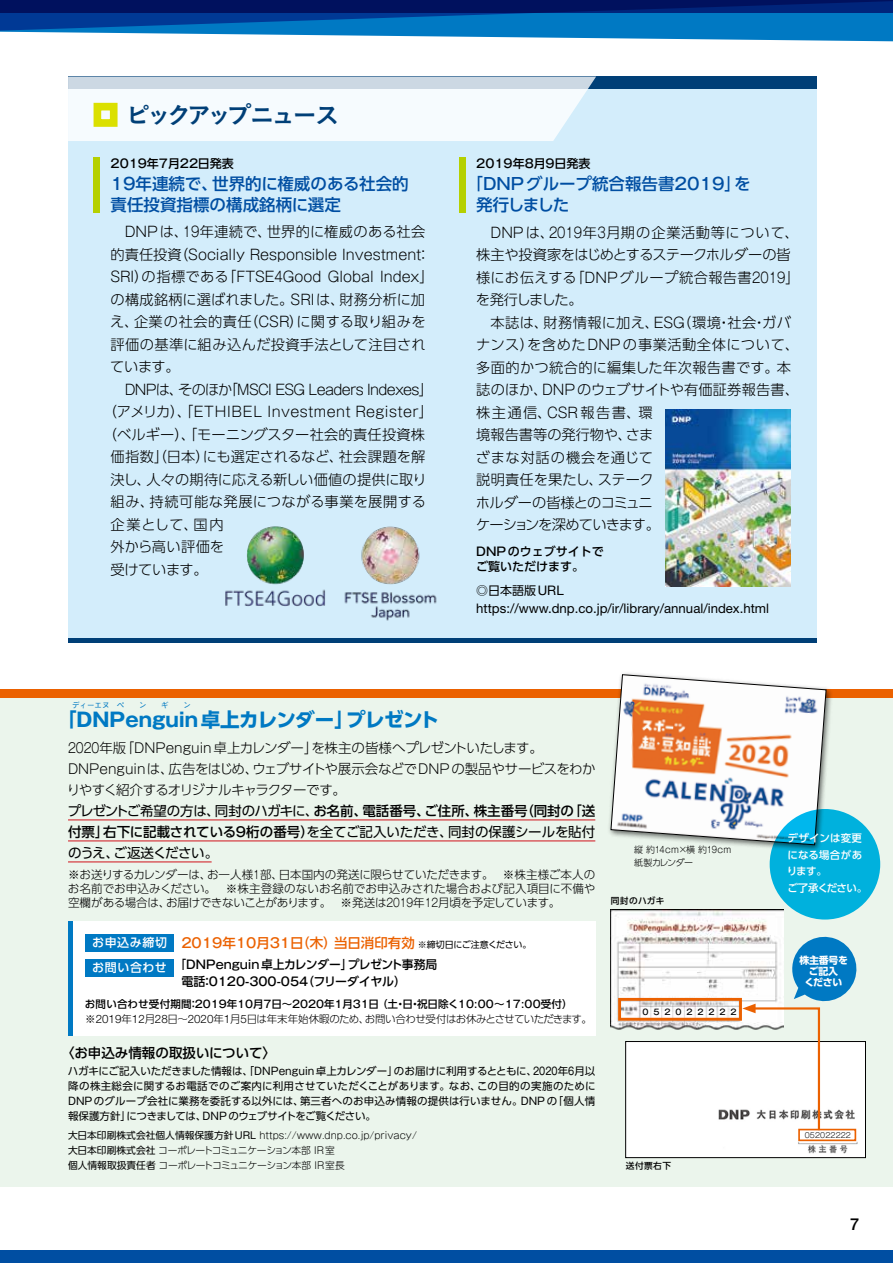
<style>
.page{position:relative;width:893px;height:1263px;background:#fff}
.page>*{position:absolute;margin:0;border:0;box-sizing:border-box;transform-origin:0 0}
.t1{font:24px "Koburina Go Std W6";letter-spacing:-.135em;color:#003f77}
.t2{font:700 19.5px "UD Shin Go Pro";letter-spacing:-.025em;color:#0079c3}
.t3{font:500 16.5px/21px "UD Shin Go Pro";color:#004ea2}
.t4{font:500 16.5px "Helvetica Neue LT Std";color:#000}
.t5{font:300 14.25px/22.5px "UD Shin Go Pro";letter-spacing:.01em;color:#000}
.t6{font:300 14.25px/22.5px "Gothic MB101 Pro";color:#000}
.t7{font:300 14.25px/22.5px "Gothic MB101 Pro";letter-spacing:.03em;color:#000;text-align:right}
.t8{font:300 13.5px/21px "UD Shin Go Pro";letter-spacing:-.035em;color:#000}
.t9{font:500 13.5px "UD Shin Go Pro";color:#000}
.t10{font:13.2px "Helvetica Neue LT Std";color:#000}
.t11{font:500 12px/16.5px "UD Shin Go Pro";letter-spacing:-.03em;color:#000}
.t12{font:500 12px "Gothic MB101 Pro";color:#000}
.t13{font:500 12px/15px "UD Shin Go Pro";color:#000}
.t14{font:500 12px/25px "UD Shin Go Pro";letter-spacing:.05em;color:#fff}
.t15{font:12px "UD Shin Go Pro";color:#000}
.t16{font:300 11.55px/14.2px "UD Shin Go Pro";letter-spacing:-.02em;color:#000;text-align:justify}
.t17{font:10.5px/15.1px "UD Shin Go Pro";letter-spacing:-.005em;color:#000;text-align:justify}
.t18{font:300 10.5px/15px "UD Shin Go Pro";letter-spacing:-.045em;color:#000}
.t19{font:500 10.5px/16.5px "UD Shin Go Pro";letter-spacing:.005em;color:#fff}
.t20{font:700 9.9px/11.1px "UD Shin Go Pro";letter-spacing:-.02em;color:#fff;text-align:center}
.t21{font:300 9.75px/15px "UD Shin Go Pro";letter-spacing:-.055em;color:#000}
.t22{font:300 9.75px "Gothic MB101 Pro";color:#000}
.t23{font:9px "UD Shin Go Pro";letter-spacing:-.03em;color:#000}
.t24{font:300 9px "Gothic MB101 Pro";letter-spacing:.025em;color:#000;scale:.85 1}
.t25{font:300 9px "UD Shin Go Pro";letter-spacing:-.055em;color:#000}
.t26{font:500 8.7px "UD Shin Go Pro";letter-spacing:.05em;color:#000}
.t27{font:500 8.1px "Gothic MB101 Pro";letter-spacing:.61em;color:#000}
.t28{font:500 7.5px "Gothic BBB Pro";color:#0079c3}
.t29{font:300 7.35px "Gothic MB101 Pro";letter-spacing:.02em;color:#000}
.s1{font-family:"UD Shin Go Pro"}
.s2{font-family:"Gothic MB101 Pro"}
.s3{font-family:"Helvetica Neue LT Std";font-size:13.2px}
.s4{font-weight:400}
.s5{font-weight:500}
.s6{font-family:"Gothic MB101 Pro";font-weight:500}
.s7{font-family:"Gothic MB101 Pro";font-weight:500;font-size:13.5px;color:#eb6100}
.s8{font-weight:500;font-size:13.5px;color:#eb6100}
.s9{font-family:"Helvetica Neue LT Std";font-size:11.55px}
.s10{font-family:"UD Shin Go Pro";font-weight:400}
</style>
<div class="page">
<div style="left:68px;top:77px;width:748px;height:565px;background:#d3edfb"></div>
<hr style="left:68px;top:638px;width:748px;height:4px;background:#003f77">
<svg style="left:0;top:13px;width:893px;height:29px;fill:#0079c3"></svg>
<svg style="left:0;top:0;width:893px;height:13px;background:#001463"></svg>
<div style="left:94px;top:157px;width:6px;height:56px;background:#b5d000"></div>
<div style="left:0;top:689px;width:893px;height:497px;background:#ebf5ec"></div>
<div style="left:0;top:689px;width:893px;height:8px;background:#eb6100"></div>
<div style="left:68px;top:921px;width:527px;height:114px;background:#fff"></div>
<div style="left:68px;top:921px;width:5px;height:114px;background:#0079c3"></div>
<div style="left:85px;top:934px;width:89px;height:18px;background:#0079c3"></div>
<div style="left:85px;top:959px;width:89px;height:18px;background:#0079c3"></div>
<img style="left:611px;top:909px;width:172px;height:121px">
<img style="left:627px;top:1043px;width:237px;height:113px">
<div style="left:625px;top:1041px;width:241px;height:117px;border:1px solid #000"></div>
<div style="left:798px;top:1129px;width:58px;height:12px;border:2px solid #eb6100"></div>
<svg style="left:617px;top:933px;width:243px;height:199px"></svg>
<div style="left:607px;top:671px;width:227px;height:181px;background:#000;opacity:.6"></div>
<svg style="left:611px;top:674px;width:215px;height:171px"></svg>
<hr style="left:68px;top:820px;width:527px;height:1px;background:#d0121b">
<hr style="left:68px;top:841px;width:527px;height:1px;background:#d0121b">
<hr style="left:68px;top:862px;width:144px;height:1px;background:#d0121b">
<svg style="left:770px;top:809px;width:110px;height:110px;background:#00add9"></svg>
<div style="left:459px;top:157px;width:7px;height:56px;background:#b5d000"></div>
<img style="left:665px;top:409px;width:126px;height:178px">
<div style="left:68px;top:77px;width:748px;height:12px;background:#003f77"></div>
<svg style="left:68px;top:77px;width:528px;height:64px;background:#ecf3f8"></svg>
<div style="left:94px;top:103px;width:24px;height:24px;border:8px solid #dbe000"></div>
<img style="left:344px;top:591px;width:93px;height:30px">
<img style="left:225px;top:589px;width:101px;height:17px">
<img style="left:361px;top:526px;width:59px;height:59px">
<img style="left:247px;top:526px;width:57px;height:59px">
<div style="left:0;top:1250px;width:893px;height:13px;background:#004ea2"></div>
<h1 class="t1" style="left:126px;top:96px;width:215px">ピックアップニュース</h1>
<p class="t12" style="left:111px;top:153px;width:125px">2019<span class="s1">年</span>7<span class="s1">月</span>22<span class="s1">日発表</span></p>
<p class="t3" style="left:111px;top:173px;width:300px"><span class="s2">19</span>年連続で、世界的に権威のある社会的責任投資指標の構成銘柄に選定</p>
<p class="t5" style="left:125px;top:220px;width:302px"><span class="s2">DNP</span>は、<span class="s2">19</span>年連続で、世界的に権威のある社会</p>
<p class="t6" style="left:111px;top:241px;width:325px"><span class="s1">的責任投資（</span>Socially Responsible Investment<span class="s1">：<br></span>SRI<span class="s1">）の指標である「</span>FTSE4Good Global Index<span class="s1">」</span></p>
<p class="t5" style="left:110px;top:288px;width:317px;text-align:justify">の構成銘柄に選ばれました。<span class="s2">SRI</span>は、財務分析に加え、企業の社会的責任（<span class="s2">CSR</span>）に関する取り組みを評価の基準に組み込んだ投資手法として注目されています。</p>
<p class="t7" style="left:103px;top:376px;width:332px">DNP<span class="s1">は、そのほか「</span>MSCI ESG Leaders Indexes<span class="s1">」<br>（アメリカ）、「</span>ETHIBEL Investment Register<span class="s1">」</span></p>
<p class="t5" style="left:111px;top:423px;width:318px;text-indent:-8px">（ベルギー）、「モーニングスター社会的責任投資株価指数」（日本）にも選定されるなど、社会課題を解決し、人々の期待に応える新しい価値の提供に取り組み、持続可能な発展につながる事業を展開する企業として、国内<br>外から高い評価を<br>受けています。</p>
<p class="t28" style="left:72px;top:699px;width:39px">ディーエヌ</p>
<p class="t28" style="left:117px;top:699px;width:9px">ペ</p>
<p class="t28" style="left:139px;top:699px;width:9px">ン</p>
<p class="t28" style="left:161px;top:699px;width:9px">ギ</p>
<p class="t28" style="left:183px;top:699px;width:9px">ン</p>
<h2 class="t2" style="left:57px;top:704px;width:383px">「<span class="s2">DNPenguin</span>卓上カレンダー」プレゼント</h2>
<p class="t12" style="left:476px;top:153px;width:116px">2019<span class="s1">年</span>8<span class="s1">月</span>9<span class="s1">日発表</span></p>
<p class="t3" style="left:476px;top:173px;width:276px;text-indent:-10px">「<span class="s2">DNP</span>グループ統合報告書<span class="s2">2019</span>」を発行しました</p>
<p class="t5" style="left:476px;top:221px;width:325px;text-indent:15px"><span class="s2">DNP</span>は、<span class="s2">2019</span>年<span class="s2">3</span>月期の企業活動等について、株主や投資家をはじめとするステークホルダーの皆様にお伝えする「<span class="s2">DNP</span>グループ統合報告書<span class="s2">2019</span>」を発行しました。</p>
<p class="t5" style="left:476px;top:311px;width:325px;text-indent:15px">本誌は、財務情報に加え、<span class="s2">ESG</span>（環境・社会・ガバナンス）を含めた<span class="s2">DNP</span>の事業活動全体について、多面的かつ統合的に編集した年次報告書です。本誌のほか、<span class="s2">DNP</span>のウェブサイトや有価証券報告書、株主通信、<span class="s2">CSR</span> 報告書、環<br>境報告書等の発行物や、さま<br>ざまな対話の機会を通じて<br>説明責任を果たし、ステーク<br>ホルダーの皆様とのコミュニ<br>ケーションを深めていきます。</p>
<p class="t13" style="left:476px;top:543px;width:129px"><span class="s2">DNP</span>のウェブサイトでご覧いただけます。</p>
<p class="t15" style="left:476px;top:581px;width:89px">◎日本語版<span class="s3">URL</span></p>
<p class="t10" style="left:476px;top:601px;width:294px">https://www.dnp.co.jp/ir/library/annual/index.html</p>
<p class="t8" style="left:67px;top:736px;width:530px"><span class="s2">2020</span>年版「<span class="s2">DNPenguin</span>卓上カレンダー」を株主の皆様へプレゼントいたします。<span class="s2">DNPenguin</span>は、広告をはじめ、ウェブサイトや展示会などで<span class="s2">DNP</span>の製品やサービスをわかりやすく紹介するオリジナルキャラクターです。<br><span class="s4">プレゼントご希望の方は、同封のハガキに、</span><span class="s5">お名前、電話番号、ご住所、株主番号（同封の「送付票」右下に記載されている</span><span class="s6">9</span><span class="s5">桁の番号）</span><span class="s4">を全てご記入いただき、同封の保護シールを貼付のうえ、ご返送ください。</span></p>
<p class="t16" style="left:68px;top:867px;width:529px">※お送りするカレンダーは、お一人様<span class="s2">1</span>部、日本国内の発送に限らせていただきます。　※株主様ご本人のお名前でお申込みください。　※株主登録のないお名前でお申込みされた場合および記入項目に不備や空欄がある場合は、お届けできないことがあります。　※発送は<span class="s2">2019</span>年<span class="s2">12</span>月頃を予定しています。</p>
<p class="t14" style="left:92px;top:930px;width:76px">お申込み締切お問い合わせ</p>
<p class="t23" style="left:181px;top:937px;width:352px"><span class="s7">2019</span><span class="s8">年</span><span class="s7">10</span><span class="s8">月</span><span class="s7">31</span><span class="s8">日（木）当日消印有効</span> ※締切日にご注意ください。</p>
<p class="t11" style="left:181px;top:956px;width:257px;text-indent:-7px">「<span class="s2">DNPenguin</span>卓上カレンダー」プレゼント事務局電話：<span class="s2">0120-300-054</span>（フリーダイヤル）</p>
<p class="t18" style="left:85px;top:996px;width:509px"><span class="s5">お問い合わせ受付期間：</span> <span class="s6">2019</span><span class="s5">年</span><span class="s6">10</span><span class="s5">月</span><span class="s6">7</span><span class="s5">日～</span><span class="s6">2020</span><span class="s5">年</span><span class="s6">1</span><span class="s5">月</span><span class="s6">31</span><span class="s5">日（土・日・祝日除く</span><span class="s6">10:00</span><span class="s5">～</span><span class="s6">17:00</span><span class="s5">受付）</span>※<span class="s9">2019</span>年<span class="s9">12</span>月<span class="s9">28</span>日～<span class="s9">2020</span>年<span class="s9">1</span>月<span class="s9">5</span>日は年末年始休暇のため、お問い合わせ受付はお休みとさせていただきます。</p>
<p class="t9" style="left:61px;top:1042px;width:216px">〈お申込み情報の取扱いについて〉</p>
<p class="t17" style="left:68px;top:1063px;width:529px">ハガキにご記入いただきました情報は、「<span class="s2">DNPenguin</span>卓上カレンダー」のお届けに利用するとともに、<span class="s2">2020</span>年<span class="s2">6</span>月以降の株主総会に関するお電話でのご案内に利用させていただくことがあります。なお、この目的の実施のために<span class="s2">DNP</span>のグループ会社に業務を委託する以外には、第三者へのお申込み情報の提供は行いません。<span class="s2">DNP</span>の「個人情報保護方針」につきましては、<span class="s2">DNP</span> のウェブサイトをご覧ください。</p>
<p class="t22" style="left:68px;top:1127px;width:350px"><span class="s10">大日本印刷株式会社個人情報保護方針</span><span class="s4">URL</span> https://www.dnp.co.jp/privacy/</p>
<p class="t21" style="left:68px;top:1142px;width:278px"><span class="s4">大日本印刷株式会社</span>コーポレートコミュニケーション本部 <span class="s2">IR</span>室<span class="s4">個人情報取扱責任者</span>コーポレートコミュニケーション本部 <span class="s2">IR</span>室長</p>
<p class="t24" style="left:634px;top:842px;width:116px"><span class="s1">縦約</span>14cm<span class="s1">×横約</span>19cm</p>
<p class="t25" style="left:634px;top:856px;width:61px">紙製カレンダー</p>
<p class="t26" style="left:611px;top:894px;width:55px">同封のハガキ</p>
<p class="t27" style="left:642px;top:1005px;width:96px">052022222</p>
<p class="t26" style="left:626px;top:1158px;width:47px">送付票右下</p>
<p class="t19" style="left:787px;top:830px;width:82px">デザインは変更になる場合があります。<br>ご了承ください。</p>
<p class="t20" style="left:799px;top:954px;width:50px">株主番号をご記入<br>ください</p>
<p class="t29" style="left:805px;top:1129px;width:48px">052022222</p>
<p class="t4" style="left:850px;top:1214px;width:11px">7</p>
</div>
